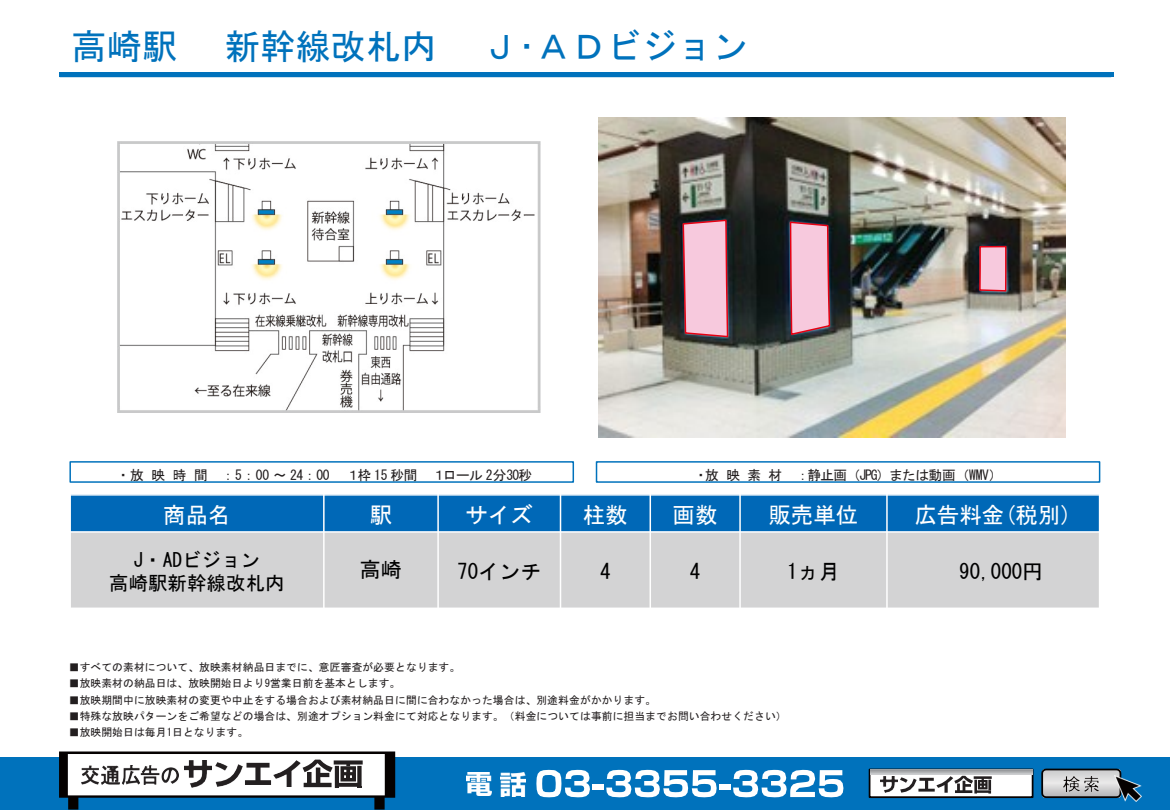
<style>
.page{position:relative;width:1170px;height:810px;background:#fff}
.page>*{position:absolute;margin:0;border:0;box-sizing:border-box;transform-origin:0 0}
.t1{font:35.25px "MS P Gothic";color:#0072bc}
.t2{font:35.25px "MS Gothic";color:#0072bc}
.t3{font:22.5px "MS Gothic";color:#fff}
.t4{font:21px "MS Gothic";color:#000}
.t5{font:21px "MS P Gothic";color:#000}
.t6{font:19.5px "MS Gothic";color:#000}
.t7{font:13.65px "MS Gothic";letter-spacing:-.025em;color:#231f20}
.t8{font:10.8px "MS Gothic";color:#231f20}
</style>
<div class="page">
<div style="left:0;top:758px;width:1170px;height:52px;background:#0072bc"></div>
<img style="left:467px;top:773px;width:24px;height:23px">
<img style="left:501px;top:772px;width:25px;height:24px">
<svg style="left:536px;top:770px;width:54px;height:27px"></svg>
<div style="left:593px;top:784px;width:11px;height:6px;background:#fff"></div>
<svg style="left:606px;top:770px;width:111px;height:27px"></svg>
<div style="left:719px;top:784px;width:12px;height:6px;background:#fff"></div>
<svg style="left:733px;top:770px;width:110px;height:27px"></svg>
<svg style="left:59px;top:752px;width:336px;height:58px"></svg>
<svg style="left:1041px;top:768px;width:81px;height:31px;background:#9fa7ad"></svg>
<img style="left:1064px;top:776px;width:15px;height:15px">
<img style="left:1085px;top:776px;width:14px;height:15px">
<div style="left:870px;top:770px;width:163px;height:27px;background:#fff"></div>
<div style="left:869px;top:769px;width:164px;height:29px;border:2px solid #050100"></div>
<img style="left:870px;top:770px;width:163px;height:4px">
<img style="left:1115px;top:776px;width:26px;height:26px">
<img style="left:881px;top:777px;width:17px;height:16px">
<svg style="left:900px;top:776px;width:92px;height:18px"></svg>
<img style="left:81px;top:765px;width:97px;height:19px">
<div style="left:596px;top:461px;width:504px;height:22px;border:2px solid #0072bc"></div>
<div style="left:69px;top:461px;width:505px;height:22px;border:2px solid #0072bc"></div>
<img style="left:598px;top:117px;width:468px;height:320px">
<img style="left:118px;top:142px;width:423px;height:270px">
<div style="left:70px;top:495px;width:254px;height:37px;background:#0068b7"></div>
<div style="left:324px;top:495px;width:114px;height:37px;background:#0068b7"></div>
<div style="left:438px;top:495px;width:123px;height:37px;background:#0068b7"></div>
<div style="left:561px;top:495px;width:89px;height:37px;background:#0068b7"></div>
<div style="left:650px;top:495px;width:90px;height:37px;background:#0068b7"></div>
<div style="left:740px;top:495px;width:147px;height:37px;background:#0068b7"></div>
<div style="left:887px;top:495px;width:213px;height:37px;background:#0068b7"></div>
<div style="left:70px;top:532px;width:254px;height:76px;background:#d3d3d4"></div>
<div style="left:324px;top:532px;width:114px;height:76px;background:#d3d3d4"></div>
<div style="left:438px;top:532px;width:123px;height:76px;background:#d3d3d4"></div>
<div style="left:561px;top:532px;width:89px;height:76px;background:#d3d3d4"></div>
<div style="left:650px;top:532px;width:90px;height:76px;background:#d3d3d4"></div>
<div style="left:740px;top:532px;width:147px;height:76px;background:#d3d3d4"></div>
<div style="left:887px;top:532px;width:213px;height:76px;background:#d3d3d4"></div>
<hr style="left:323px;top:494px;width:2px;height:115px;background:#fff">
<hr style="left:437px;top:494px;width:2px;height:115px;background:#fff">
<hr style="left:560px;top:494px;width:1px;height:115px;background:#fff">
<hr style="left:650px;top:494px;width:1px;height:115px;background:#fff">
<hr style="left:739px;top:494px;width:2px;height:115px;background:#fff">
<hr style="left:886px;top:494px;width:2px;height:115px;background:#fff">
<hr style="left:69px;top:531px;width:1031px;height:2px;background:#fff">
<hr style="left:69px;top:494px;width:2px;height:115px;background:#fff">
<hr style="left:1099px;top:494px;width:1px;height:115px;background:#fff">
<hr style="left:69px;top:494px;width:1031px;height:2px;background:#fff">
<svg style="left:682px;top:219px;width:47px;height:119px;background:#dea8bb"></svg>
<hr style="left:60px;top:73px;width:1054px;height:4px;background:#0072bc">
<svg style="left:978px;top:245px;width:29px;height:47px"></svg>
<svg style="left:789px;top:221px;width:42px;height:115px;background:#d9a4b7"></svg>
<h1 class="t1" style="left:72px;top:29px;width:107px">高崎駅</h1>
<h1 class="t1" style="left:225px;top:29px;width:213px">新幹線改札内</h1>
<h1 class="t2" style="left:483px;top:29px;width:266px">Ｊ･ＡＤビジョン</h1>
<p class="t7" style="left:117px;top:468px;width:417px">・放映時間 ：5：00 ～ 24：00 １枠 15 秒間 １ロール 2分30秒</p>
<p class="t7" style="left:694px;top:468px;width:310px">・放映素材 ：静止画（JPG）または動画（WMV）</p>
<p class="t3" style="left:163px;top:503px;width:69px">商品名</p>
<p class="t3" style="left:370px;top:503px;width:24px">駅</p>
<p class="t3" style="left:465px;top:503px;width:69px">サイズ</p>
<p class="t3" style="left:583px;top:503px;width:46px">柱数</p>
<p class="t3" style="left:673px;top:503px;width:46px">画数</p>
<p class="t3" style="left:768px;top:503px;width:91px">販売単位</p>
<p class="t3" style="left:914px;top:503px;width:159px">広告料金(税別)</p>
<p class="t6" style="left:134px;top:550px;width:128px">J・ADビジョン</p>
<p class="t6" style="left:109px;top:574px;width:177px">高崎駅新幹線改札内</p>
<p class="t5" style="left:360px;top:559px;width:44px">高崎</p>
<p class="t4" style="left:457px;top:561px;width:86px">70インチ</p>
<p class="t4" style="left:600px;top:561px;width:12px">4</p>
<p class="t4" style="left:690px;top:561px;width:12px">4</p>
<p class="t4" style="left:787px;top:561px;width:54px">1ヵ月</p>
<p class="t4" style="left:959px;top:561px;width:86px">90,000円</p>
<p class="t8" style="left:69px;top:662px;width:393px">■すべての素材について、放映素材納品日までに、意匠審査が必要となります。</p>
<p class="t8" style="left:69px;top:678px;width:333px">■放映素材の納品日は、放映開始日より9営業日前を基本とします。</p>
<p class="t8" style="left:69px;top:694px;width:589px">■放映期間中に放映素材の変更や中止をする場合および素材納品日に間に合わなかった場合は、別途料金がかかります。</p>
<p class="t8" style="left:69px;top:710px;width:719px">■特殊な放映パターンをご希望などの場合は、別途オプション料金にて対応となります。（料金については事前に担当までお問い合わせください）</p>
<p class="t8" style="left:69px;top:726px;width:181px">■放映開始日は毎月1日となります。</p>
</div>
